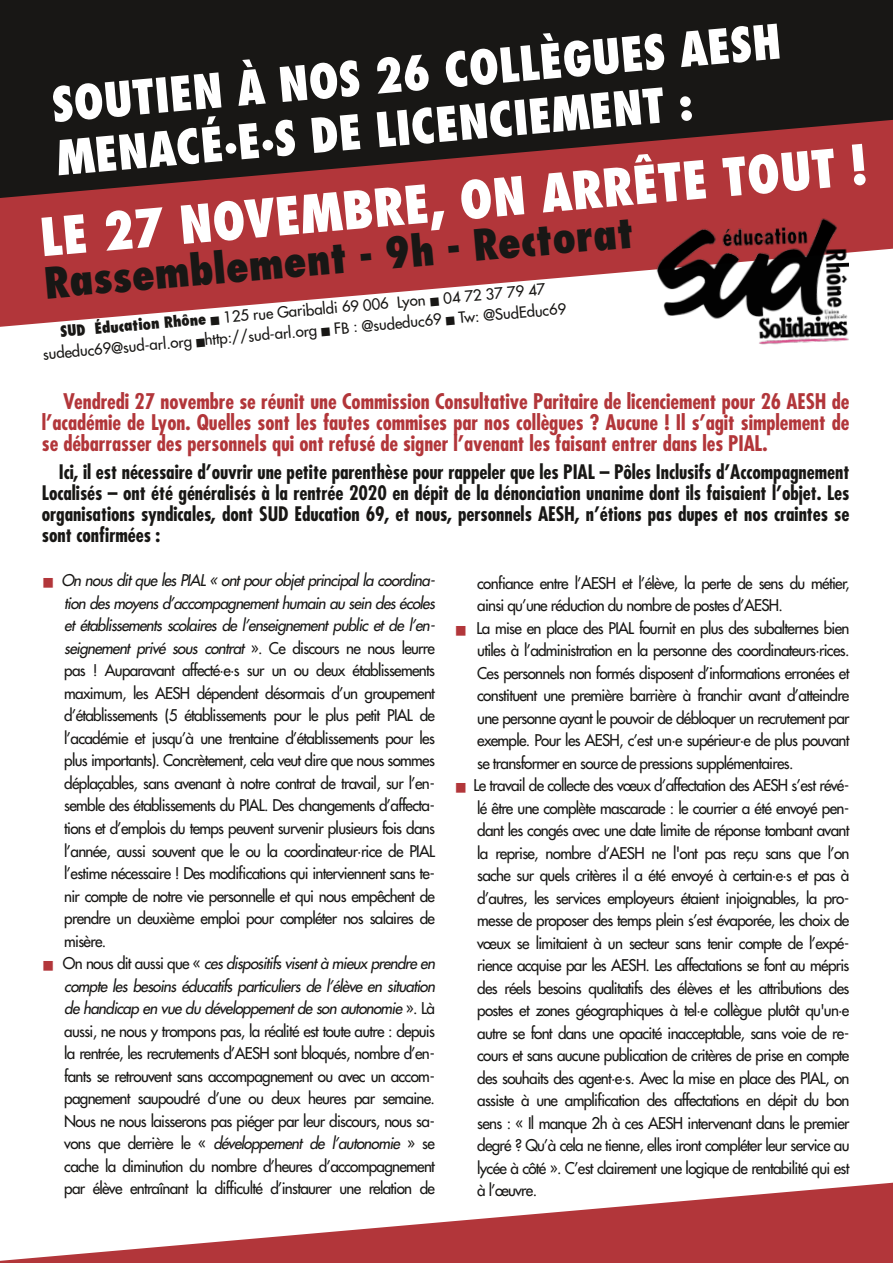
<style>
.page{position:relative;width:893px;height:1263px;background:#fff}
.page>*{position:absolute;margin:0;border:0;box-sizing:border-box;transform-origin:0 0}
.t1{font:800 condensed 51px "Futura Std";color:#fff}
.t2{font:800 condensed 46.5px/53.6px "Futura Std";color:#fff}
.t3{font:800 condensed 42px "Futura Std";color:#181715}
.t4{font:700 condensed 21px/20.9px "Futura Std";letter-spacing:-.005em;color:#b2363a;text-align:justify}
.t5{font:700 condensed 19.5px/21px "Futura Std";letter-spacing:-.005em;color:#181715;text-align:justify}
.t6{font:500 15.75px/22.5px "Futura Std";letter-spacing:-.045em;color:#181715;text-align:justify}
.t7{font:500 15px/21px "Futura Std";color:#181715;text-align:center}
.s1{font-weight:800;font-stretch:condensed}
.s2{color:#b2363a}
.s3{font-style:italic}
.s4{font-size:16.5px}
</style>
<div class="page">
<svg style="left:0;top:1182px;width:893px;height:81px;fill:#b2363a"></svg>
<div style="left:0;top:0;width:893px;height:107px;background:#181715"></div>
<svg style="left:0;top:107px;width:893px;height:220px;background:#924748"></svg>
<img style="left:654px;top:215px;width:197px;height:130px">
<h2 class="t2" style="left:50px;top:80px;width:733px;rotate:-5deg">SOUTIEN À NOS 26 COLLÈGUES AESH<br>MENACÉ·E·S DE LICENCIEMENT :</h2>
<h1 class="t1" style="left:38px;top:214px;width:831px;rotate:-5deg">LE 27 NOVEMBRE, ON ARRÊTE TOUT !</h1>
<h3 class="t3" style="left:42px;top:264px;width:593px;rotate:-5deg">Rassemblement - 9h - Rectorat</h3>
<p class="t7" style="left:40px;top:323px;width:527px;rotate:-5deg"><span class="s1">SUD Éducation Rhône</span> ■ 125 rue Garibaldi 69 006 Lyon ■ 04 72 37 79 47 sudeduc69@sud-arl.org ■http://sud-arl.org ■ FB : @sudeduc69 ■ Tw: @SudEduc69</p>
<p class="t4" style="left:42px;top:392px;width:809px;text-indent:21px">Vendredi 27 novembre se réunit une Commission Consultative Paritaire de licenciement pour 26 AESH de l’académie de Lyon. Quelles sont les fautes commises par nos collègues ? Aucune ! Il s’agit simplement de se débarrasser des personnels qui ont refusé de signer l’avenant les faisant entrer dans les PIAL.</p>
<p class="t5" style="left:42px;top:462px;width:809px;text-indent:17px">Ici, il est nécessaire d’ouvrir une petite parenthèse pour rappeler que les PIAL – Pôles Inclusifs d’Accompagnement Localisés – ont été généralisés à la rentrée 2020 en dépit de la dénonciation unanime dont ils faisaient l’objet. Les organisations syndicales, dont SUD Education 69, et nous, personnels AESH, n’étions pas dupes et nos craintes se sont confirmées :</p>
<p class="t6" style="left:64px;top:570px;width:372px;text-indent:-21px"><span class="s2">■</span> <span class="s3">On nous dit que les PIAL « ont pour objet principal la coordina&shy;tion des moyens d’accompagnement humain au sein des écoles et établissements scolaires de l’enseignement public et de l’en&shy;seignement privé sous contrat</span> ». Ce discours ne nous leurre pas ! Auparavant affecté·e·s sur un ou deux établissements maximum, les AESH dépendent désormais d’un groupement d’établissements (5 établissements pour le plus petit PIAL de l’académie et jusqu’à une trentaine d’établissements pour les plus importants). Concrètement, cela veut dire que nous sommes déplaçables, sans avenant à notre contrat de travail, sur l’en&shy;semble des établissements du PIAL. Des changements d’affecta&shy;tions et d’emplois du temps peuvent survenir plusieurs fois dans l’année, aussi souvent que le ou la coordinateur·rice de PIAL l’estime nécessaire ! Des modifications qui interviennent sans te&shy;nir compte de notre vie personnelle et qui nous empêchent de prendre un deuxième emploi pour compléter nos salaires de misère.</p>
<p class="t6" style="left:64px;top:953px;width:372px;text-indent:-21px"><span class="s2">■</span> On nous dit aussi que « <span class="s3">ces dispositifs visent à mieux prendre en compte les besoins éducatifs particuliers de l’élève en situation de handicap en vue du développement de son autonomie</span> ». Là aussi, ne nous y trompons pas, la réalité est toute autre : depuis la rentrée, les recrutements d’AESH sont bloqués, nombre d’en&shy;fants se retrouvent sans accompagnement ou avec un accom&shy;pagnement saupoudré d’une ou deux heures par semaine.<br>Nous ne nous laisserons pas piéger par leur discours, nous sa&shy;vons que derrière le « <span class="s3">développement de l’autonomie</span> » se cache la diminution du nombre d’heures d’accompagnement par élève entraînant la difficulté d’instaurer une relation de</p>
<p class="t6" style="left:477px;top:572px;width:374px">confiance entre l’AESH et l’élève, la perte de sens du métier, ainsi qu’une réduction du nombre de postes d’AESH.</p>
<p class="t6" style="left:477px;top:617px;width:374px;text-indent:-21px"><span class="s2">■</span> La mise en place des PIAL fournit en plus des subalternes bien utiles à l’administration en la personne des coordinateurs·rices.<br>Ces personnels non formés disposent d’informations erronées et constituent une première barrière à franchir avant d’atteindre une personne ayant le pouvoir de débloquer un recrutement par exemple. Pour les AESH, c’est un·e supérieur·e de plus pouvant se transformer en source de pressions supplémentaires.</p>
<p class="t6" style="left:477px;top:775px;width:374px;text-indent:-21px"><span class="s2">■</span> Le travail de collecte des vœux d’affectation des AESH s’est révé&shy;lé être une complète mascarade : le courrier a été envoyé pen&shy;dant les congés avec une date limite de réponse tombant avant la reprise, nombre d’AESH ne l<span class="s4">'</span>ont pas reçu sans que l’on sache sur quels critères il a été envoyé à certain·e·s et pas à d’autres, les services employeurs étaient injoignables, la pro&shy;messe de proposer des temps plein s’est évaporée, les choix de vœux se limitaient à un secteur sans tenir compte de l’expé&shy;rience acquise par les AESH. Les affectations se font au mépris des réels besoins qualitatifs des élèves et les attributions des postes et zones géographiques à tel·e collègue plutôt qu'un·e autre se font dans une opacité inacceptable, sans voie de re&shy;cours et sans aucune publication de critères de prise en compte des souhaits des agent·e·s. Avec la mise en place des PIAL, on assiste à une amplification des affectations en dépit du bon sens : « Il manque 2h à ces AESH intervenant dans le premier degré ? Qu’à cela ne tienne, elles iront compléter leur service au lycée à côté ». C’est clairement une logique de rentabilité qui est à l’œuvre.</p>
</div>
